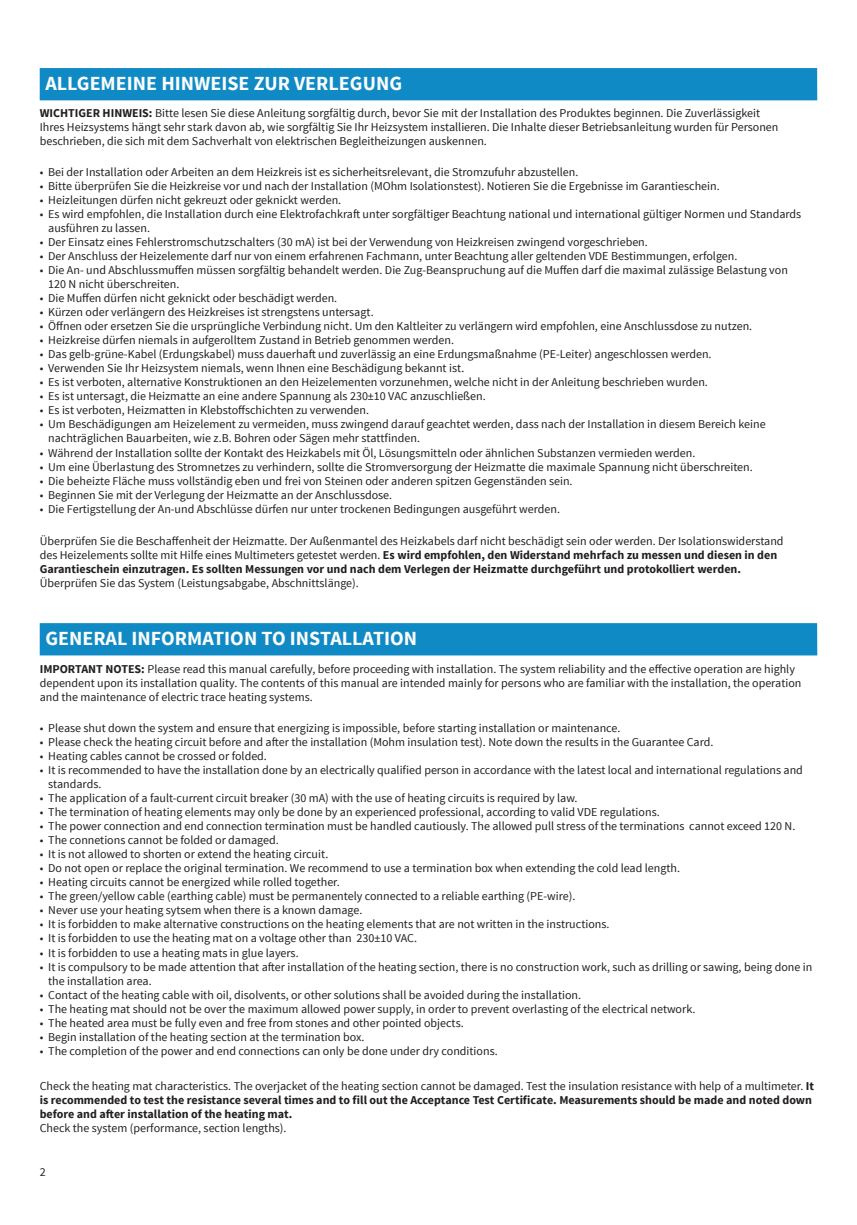
<style>
.page{position:relative;width:857px;height:1225px;background:#fff}
.page>*{position:absolute;margin:0;border:0;box-sizing:border-box;transform-origin:0 0}
.t1{font:700 20px "Source Sans Pro";color:#fcfcfc}
.t2{font:12px/14px "Source Sans Pro";color:#231f20}
.t3{font:700 12px/14px "Source Sans Pro";color:#231f20}
.s1{font-weight:700}
.s2{font-weight:400}
</style>
<div class="page">
<div style="left:40px;top:68px;width:776px;height:32px;background:#0f8ac4"></div>
<div style="left:40px;top:623px;width:776px;height:32px;background:#0f8ac4"></div>
<h1 class="t1" style="left:45px;top:71px;width:358px">ALLGEMEINE HINWEISE ZUR VERLEGUNG</h1>
<p class="t2" style="left:40px;top:106px;width:739px"><span class="s1">WICHTIGER HINWEIS:</span> Bitte lesen Sie diese Anleitung sorgfältig durch, bevor Sie mit der Installation des Produktes beginnen. Die Zuverlässigkeit<br>Ihres Heizsystems hängt sehr stark davon ab, wie sorgfältig Sie Ihr Heizsystem installieren. Die Inhalte dieser Betriebsanleitung wurden für Personen beschrieben, die sich mit dem Sachverhalt von elektrischen Begleitheizungen auskennen.</p>
<p class="t2" style="left:40px;top:165px;width:540px">• Bei der Installation oder Arbeiten an dem Heizkreis ist es sicherheitsrelevant, die Stromzufuhr abzustellen.</p>
<p class="t2" style="left:40px;top:179px;width:681px">• Bitte überprüfen Sie die Heizkreise vor und nach der Installation (MOhm Isolationstest). Notieren Sie die Ergebnisse im Garantieschein.</p>
<p class="t2" style="left:40px;top:193px;width:303px">• Heizleitungen dürfen nicht gekreuzt oder geknickt werden.</p>
<p class="t2" style="left:48px;top:208px;width:754px;text-indent:-9px">• Es wird empfohlen, die Installation durch eine Elektrofachkraft unter sorgfältiger Beachtung national und international gültiger Normen und Standards ausführen zu lassen.</p>
<p class="t2" style="left:40px;top:236px;width:609px">• Der Einsatz eines Fehlerstromschutzschalters (30 mA) ist bei der Verwendung von Heizkreisen zwingend vorgeschrieben.</p>
<p class="t2" style="left:40px;top:250px;width:698px">• Der Anschluss der Heizelemente darf nur von einem erfahrenen Fachmann, unter Beachtung aller geltenden VDE Bestimmungen, erfolgen.</p>
<p class="t2" style="left:48px;top:264px;width:740px;text-indent:-9px">• Die An- und Abschlussmuffen müssen sorgfältig behandelt werden. Die Zug-Beanspruchung auf die Muffen darf die maximal zulässige Belastung von<br>120 N nicht überschreiten.</p>
<p class="t2" style="left:40px;top:292px;width:299px">• Die Muffen dürfen nicht geknickt oder beschädigt werden.</p>
<p class="t2" style="left:40px;top:306px;width:335px">• Kürzen oder verlängern des Heizkreises ist strengstens untersagt.</p>
<p class="t2" style="left:40px;top:320px;width:713px">• Öffnen oder ersetzen Sie die ursprüngliche Verbindung nicht. Um den Kaltleiter zu verlängern wird empfohlen, eine Anschlussdose zu nutzen.</p>
<p class="t2" style="left:40px;top:334px;width:415px">• Heizkreise dürfen niemals in aufgerolltem Zustand in Betrieb genommen werden.</p>
<p class="t2" style="left:40px;top:348px;width:673px">• Das gelb-grüne-Kabel (Erdungskabel) muss dauerhaft und zuverlässig an eine Erdungsmaßnahme (PE-Leiter) angeschlossen werden.</p>
<p class="t2" style="left:40px;top:362px;width:426px">• Verwenden Sie Ihr Heizsystem niemals, wenn Ihnen eine Beschädigung bekannt ist.</p>
<p class="t2" style="left:40px;top:376px;width:669px">• Es ist verboten, alternative Konstruktionen an den Heizelementen vorzunehmen, welche nicht in der Anleitung beschrieben wurden.</p>
<p class="t2" style="left:40px;top:390px;width:447px">• Es ist untersagt, die Heizmatte an eine andere Spannung als 230±10 VAC anzuschließen.</p>
<p class="t2" style="left:40px;top:404px;width:331px">• Es ist verboten, Heizmatten in Klebstoffschichten zu verwenden.</p>
<p class="t2" style="left:48px;top:418px;width:718px;text-indent:-9px">• Um Beschädigungen am Heizelement zu vermeiden, muss zwingend darauf geachtet werden, dass nach der Installation in diesem Bereich keine nachträglichen Bauarbeiten, wie z.B. Bohren oder Sägen mehr stattfinden.</p>
<p class="t2" style="left:40px;top:446px;width:656px">• Während der Installation sollte der Kontakt des Heizkabels mit Öl, Lösungsmitteln oder ähnlichen Substanzen vermieden werden.</p>
<p class="t2" style="left:40px;top:460px;width:714px">• Um eine Überlastung des Stromnetzes zu verhindern, sollte die Stromversorgung der Heizmatte die maximale Spannung nicht überschreiten.</p>
<p class="t2" style="left:40px;top:474px;width:534px">• Die beheizte Fläche muss vollständig eben und frei von Steinen oder anderen spitzen Gegenständen sein.</p>
<p class="t2" style="left:40px;top:488px;width:354px">• Beginnen Sie mit der Verlegung der Heizmatte an der Anschlussdose.</p>
<p class="t2" style="left:40px;top:502px;width:521px">• Die Fertigstellung der An-und Abschlüsse dürfen nur unter trockenen Bedingungen ausgeführt werden.</p>
<p class="t2" style="left:40px;top:534px;width:745px">Überprüfen Sie die Beschaffenheit der Heizmatte. Der Außenmantel des Heizkabels darf nicht beschädigt sein oder werden. Der Isolationswiderstand des Heizelements sollte mit Hilfe eines Multimeters getestet werden. <span class="s1">Es wird empfohlen, den Widerstand mehrfach zu messen und diesen in den<br>Garantieschein einzutragen. Es sollten Messungen vor und nach dem Verlegen der Heizmatte durchgeführt und protokolliert werden.</span></p>
<p class="t2" style="left:40px;top:576px;width:320px">Überprüfen Sie das System (Leistungsabgabe, Abschnittslänge).</p>
<h1 class="t1" style="left:45px;top:626px;width:373px">GENERAL INFORMATION TO INSTALLATION</h1>
<p class="t2" style="left:40px;top:662px;width:762px"><span class="s1">IMPORTANT NOTES:</span> Please read this manual carefully, before proceeding with installation. The system reliability and the effective operation are highly dependent upon its installation quality. The contents of this manual are intended mainly for persons who are familiar with the installation, the operation and the maintenance of electric trace heating systems.</p>
<p class="t2" style="left:40px;top:721px;width:582px">• Please shut down the system and ensure that energizing is impossible, before starting installation or maintenance.</p>
<p class="t2" style="left:40px;top:735px;width:675px">• Please check the heating circuit before and after the installation (Mohm insulation test). Note down the results in the Guarantee Card.</p>
<p class="t2" style="left:40px;top:749px;width:228px">• Heating cables cannot be crossed or folded.</p>
<p class="t2" style="left:48px;top:763px;width:755px;text-indent:-9px">• It is recommended to have the installation done by an electrically qualified person in accordance with the latest local and international regulations and standards.</p>
<p class="t2" style="left:40px;top:791px;width:539px">• The application of a fault-current circuit breaker (30 mA) with the use of heating circuits is required by law.</p>
<p class="t2" style="left:40px;top:805px;width:621px">• The termination of heating elements may only be done by an experienced professional, according to valid VDE regulations.</p>
<p class="t2" style="left:40px;top:819px;width:756px">• The power connection and end connection termination must be handled cautiously. The allowed pull stress of the terminations cannot exceed 120 N.</p>
<p class="t2" style="left:40px;top:833px;width:240px">• The connetions cannot be folded or damaged.</p>
<p class="t2" style="left:40px;top:847px;width:290px">• It is not allowed to shorten or extend the heating circuit.</p>
<p class="t2" style="left:40px;top:861px;width:641px">• Do not open or replace the original termination. We recommend to use a termination box when extending the cold lead length.</p>
<p class="t2" style="left:40px;top:875px;width:301px">• Heating circuits cannot be energized while rolled together.</p>
<p class="t2" style="left:40px;top:889px;width:537px">• The green/yellow cable (earthing cable) must be permanentely connected to a reliable earthing (PE-wire).</p>
<p class="t2" style="left:40px;top:903px;width:324px">• Never use your heating sytsem when there is a known damage.</p>
<p class="t2" style="left:40px;top:917px;width:571px">• It is forbidden to make alternative constructions on the heating elements that are not written in the instructions.</p>
<p class="t2" style="left:40px;top:931px;width:378px">• It is forbidden to use the heating mat on a voltage other than 230±10 VAC.</p>
<p class="t2" style="left:40px;top:945px;width:260px">• It is forbidden to use a heating mats in glue layers.</p>
<p class="t2" style="left:48px;top:959px;width:765px;text-indent:-9px">• It is compulsory to be made attention that after installation of the heating section, there is no construction work, such as drilling or sawing, being done in the installation area.</p>
<p class="t2" style="left:40px;top:987px;width:542px">• Contact of the heating cable with oil, disolvents, or other solutions shall be avoided during the installation.</p>
<p class="t2" style="left:40px;top:1001px;width:656px">• The heating mat should not be over the maximum allowed power supply, in order to prevent overlasting of the electrical network.</p>
<p class="t2" style="left:40px;top:1015px;width:425px">• The heated area must be fully even and free from stones and other pointed objects.</p>
<p class="t2" style="left:40px;top:1029px;width:326px">• Begin installation of the heating section at the termination box.</p>
<p class="t2" style="left:40px;top:1043px;width:459px">• The completion of the power and end connections can only be done under dry conditions.</p>
<p class="t3" style="left:40px;top:1079px;width:775px"><span class="s2">Check the heating mat characteristics. The overjacket of the heating section cannot be damaged. Test the insulation resistance with help of a multimeter.</span> It is recommended to test the resistance several times and to fill out the Acceptance Test Certificate. Measurements should be made and noted down before and after installation of the heating mat.</p>
<p class="t2" style="left:40px;top:1121px;width:248px">Check the system (performance, section lengths).</p>
<p class="t2" style="left:40px;top:1164px;width:7px">2</p>
</div>
